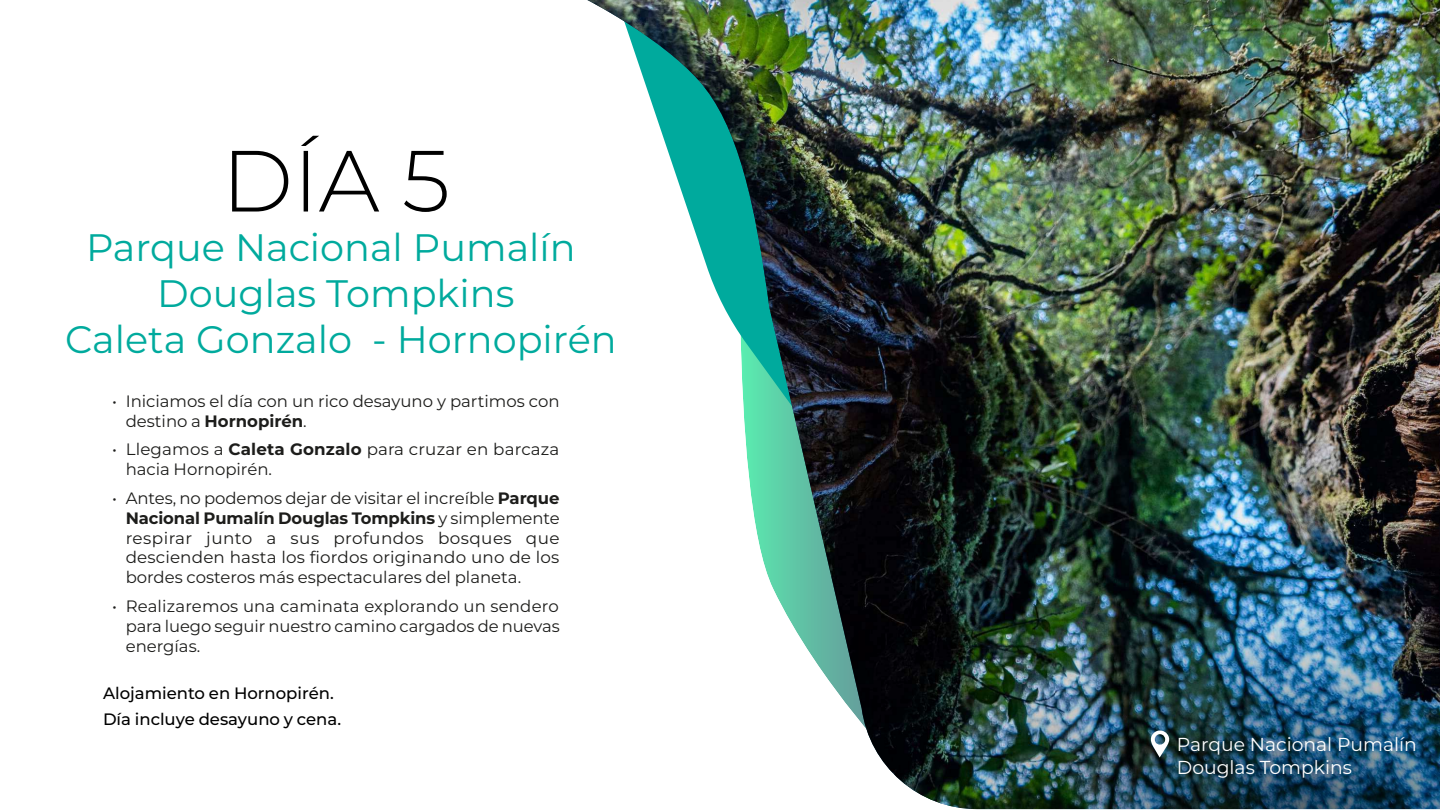
<style>
.page{position:relative;width:1440px;height:810px;background:#fff}
.page>*{position:absolute;margin:0;border:0;box-sizing:border-box;transform-origin:0 0}
.t1{font:300 86.62px "Montserrat";color:#000}
.t2{font:38.25px/45.9px "Montserrat";color:#00aa9d;text-align:center}
.t3{font:18.75px/22.5px "Montserrat";color:#fff}
.t4{font:16.5px/19.8px "Montserrat";color:#1d1d1b}
.t5{font:500 16.5px/25.8px "Montserrat";color:#000}
.s1{font-weight:700}
</style>
<div class="page">
<img style="left:587px;top:0;width:853px;height:673px">
<img style="left:824px;top:544px;width:616px;height:265px">
<svg style="left:1150px;top:731px;width:20px;height:27px"></svg>
<h1 class="t1" style="left:222px;top:131px;width:230px">DÕA 5</h1>
<h2 class="t2" style="left:65px;top:226px;width:553px">Parque Nacional PumalÌn<br>Douglas Tompkins<br>Caleta Gonzalo - HornopirÈn</h2>
<p class="t4" style="left:126px;top:392px;width:435px;text-indent:-13px">ï Iniciamos el dÌa con un rico desayuno y partimos con destino a <span class="s1">HornopirÈn</span>.</p>
<p class="t4" style="left:126px;top:440px;width:435px;text-indent:-13px">ï Llegamos a <span class="s1">Caleta Gonzalo</span> para cruzar en barcaza hacia HornopirÈn.</p>
<p class="t4" style="left:126px;top:489px;width:435px;text-align:justify;text-indent:-13px">ï Antes, no podemos dejar de visitar el increÌble <span class="s1">Parque Nacional PumalÌn Douglas Tompkins</span> y simplemente respirar junto a sus profundos bosques que descienden hasta los fiordos originando uno de los bordes costeros m·s espectaculares del planeta.</p>
<p class="t4" style="left:126px;top:597px;width:435px;text-align:justify;text-indent:-13px">ï Realizaremos una caminata explorando un sendero para luego seguir nuestro camino cargados de nuevas energÌas.</p>
<p class="t5" style="left:103px;top:682px;width:240px">Alojamiento en HornopirÈn.<br>DÌa incluye desayuno y cena.</p>
<p class="t3" style="left:1177px;top:734px;width:242px">Parque Nacional PumalÌn<br>Douglas Tompkins</p>
</div>
